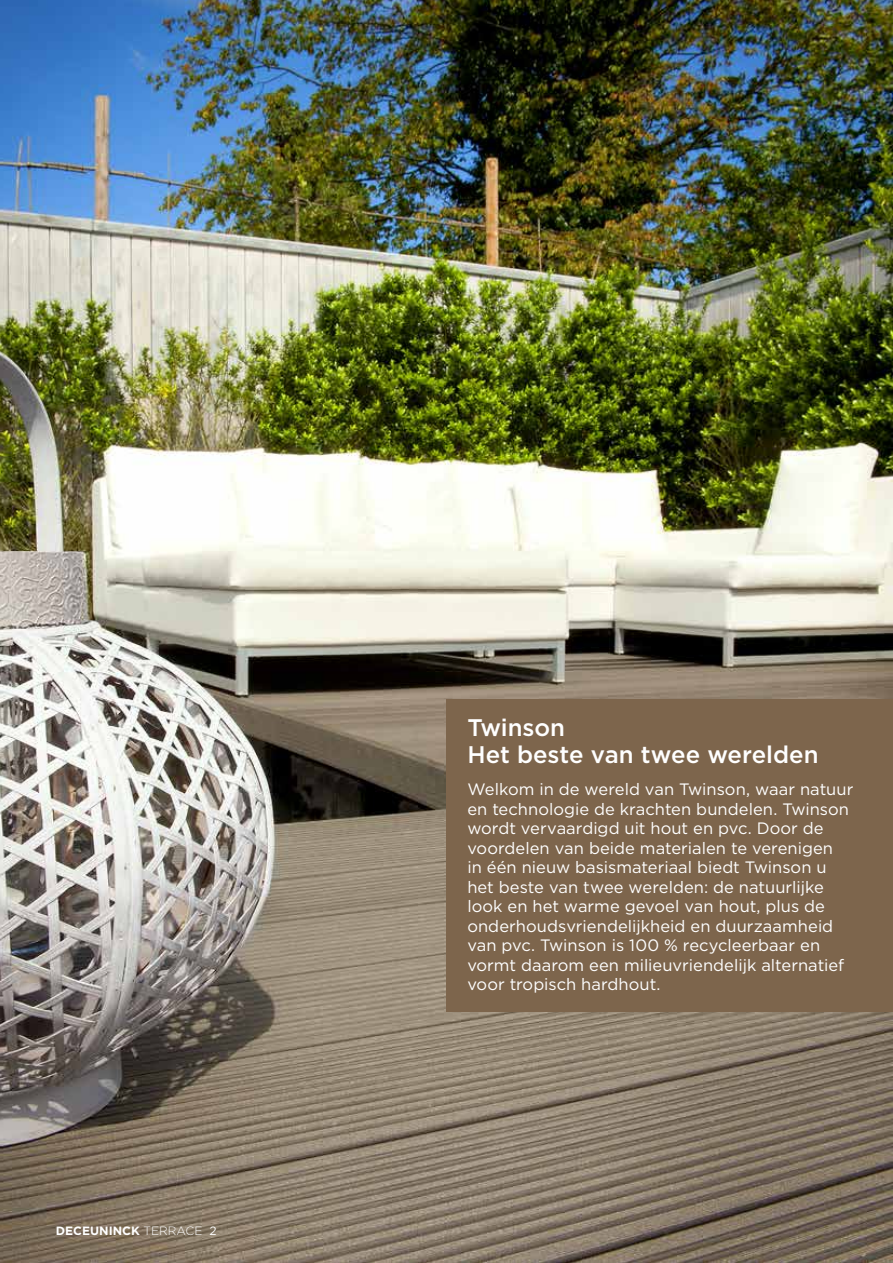
<style>
.page{position:relative;width:893px;height:1263px;background:#fff}
.page>*{position:absolute;margin:0;border:0;box-sizing:border-box;transform-origin:0 0}
.t1{font:500 24px/27px "Gotham";color:#fff}
.t2{font:16.5px/19.5px "Gotham";color:#fff}
.t3{font:700 12px "Gotham";color:#fff}
.s1{font-weight:300}
.s2{font-weight:400}
</style>
<div class="page">
<img style="left:0;top:0;width:893px;height:1263px">
<div style="left:446px;top:699px;width:447px;height:313px;background:#7d654c"></div>
<p class="t3" style="left:56px;top:1223px;width:162px">DECEUNINCK <span class="s1">TERRACE</span> <span class="s2">2</span></p>
<h1 class="t1" style="left:467px;top:714px;width:353px">Twinson<br>Het beste van twee werelden</h1>
<p class="t2" style="left:467px;top:779px;width:387px">Welkom in de wereld van Twinson, waar natuur en technologie de krachten bundelen. Twinson wordt vervaardigd uit hout en pvc. Door de voordelen van beide materialen te verenigen<br>in één nieuw basismateriaal biedt Twinson u het beste van twee werelden: de natuurlijke look en het warme gevoel van hout, plus de onderhoudsvriendelijkheid en duurzaamheid van pvc. Twinson is 100 % recycleerbaar en vormt daarom een milieuvriendelijk alternatief voor tropisch hardhout.</p>
</div>
